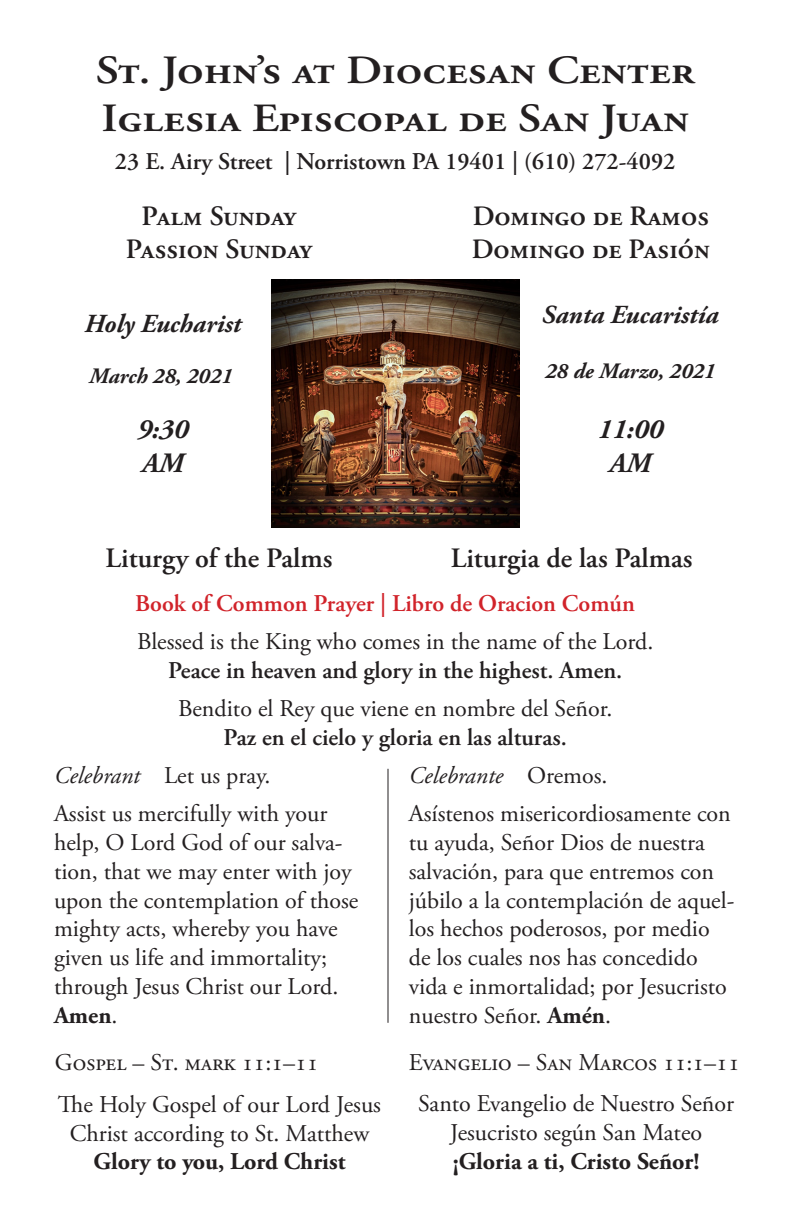
<style>
.page{position:relative;width:792px;height:1224px;background:#fff}
.page>*{position:absolute;margin:0;border:0;box-sizing:border-box;transform-origin:0 0}
.t1{font:600 40px/48px "Adobe Garamond Pro";color:#231f20;scale:1.15 1}
.Chapter_Small_Caps{font:600 28px/33.6px "Adobe Garamond Pro";color:#231f20;text-align:center}
.Day_Season{font:600 28px "Adobe Garamond Pro";color:#231f20}
.Chapter_Small_Caps-2{font:italic 700 28px/33.6px "Adobe Garamond Pro";color:#231f20}
.Heading_13pt{font:italic 700 26px "Adobe Garamond Pro";color:#231f20}
.Reading{font:24px/28.8px "Adobe Garamond Pro";color:#231f20;text-align:center}
.t2{font:600 24px "Adobe Garamond Pro";color:#231f20}
.t3{font:600 24px "Adobe Garamond Pro";color:#d1232a}
.t4{font:italic 24px "Adobe Garamond Pro";color:#231f20}
.Heading_13pt-2{font:italic 700 22px "Adobe Garamond Pro";color:#231f20}
.s1{font-weight:600}
.s2{font-style:normal}
.s3{font-weight:700}
.s4{font-style:italic}
</style>
<div class="page">
<img style="left:271px;top:279px;width:248px;height:248px">
<hr style="left:388px;top:769px;width:1px;height:254px;background:#231f20">
<h1 class="t1" style="left:96px;top:47px;width:522px">St. John’s at Diocesan Center<br>Iglesia Episcopal de San Juan</h1>
<p class="t2" style="left:115px;top:147px;width:562px">23 E. Airy Street | Norristown PA 19401 | (610) 272-4092</p>
<p class="Chapter_Small_Caps" style="left:126px;top:199px;width:188px">Palm Sunday<br>Passion Sunday</p>
<p class="Heading_13pt" style="left:85px;top:309px;width:158px">Holy Eucharist</p>
<p class="Heading_13pt-2" style="left:89px;top:363px;width:145px">March 28, 2021</p>
<p class="Chapter_Small_Caps-2" style="left:137px;top:413px;width:52px">9:30<br>AM</p>
<p class="Chapter_Small_Caps" style="left:472px;top:199px;width:240px;text-align:left">Domingo de Ramos<br>Domingo de Pasión</p>
<p class="Heading_13pt" style="left:542px;top:299px;width:178px">Santa Eucaristía</p>
<p class="Heading_13pt-2" style="left:545px;top:359px;width:172px">28 de Marzo, 2021</p>
<p class="Chapter_Small_Caps-2" style="left:598px;top:413px;width:67px;text-align:center">11:00<br>AM</p>
<p class="Day_Season" style="left:106px;top:542px;width:228px">Liturgy of the Palms</p>
<p class="Day_Season" style="left:451px;top:542px;width:243px">Liturgia de las Palmas</p>
<p class="t3" style="left:135px;top:590px;width:501px">Book of Common Prayer | Libro de Oracion Común</p>
<p class="Reading" style="left:137px;top:628px;width:518px">Blessed is the King who comes in the name of the Lord.<br><span class="s1">Peace in heaven and glory in the highest. Amen.</span></p>
<p class="Reading" style="left:178px;top:695px;width:436px">Bendito el Rey que viene en nombre del Señor.<br><span class="s1">Paz en el cielo y gloria en las alturas.</span></p>
<p class="t4" style="left:409px;top:761px;width:200px">Celebrante <span class="s2">Oremos.</span></p>
<p class="Reading" style="left:409px;top:800px;width:327px;text-align:left">Asístenos misericordiosamente con tu ayuda, Señor Dios de nuestra salvación, para que entremos con júbilo a la contemplación de aquel&shy;los hechos poderosos, por medio de los cuales nos has concedido vida e inmortalidad; por Jesucristo nuestro Señor. <span class="s3">Amén</span>.</p>
<p class="Reading" style="left:54px;top:762px;width:218px"><span class="s4">Celebrant</span> Let us pray.</p>
<p class="Reading" style="left:54px;top:800px;width:306px;text-align:left">Assist us mercifully with your help, O Lord God of our salva&shy;tion, that we may enter with joy upon the contemplation of those mighty acts, whereby you have given us life and immortality; through Jesus Christ our Lord.<br><span class="s3">Amen</span>.</p>
<p class="Reading" style="left:55px;top:1049px;width:265px">Gospel – St. mark 11:1–11</p>
<p class="Reading" style="left:409px;top:1049px;width:333px">Evangelio – San Marcos 11:1–11</p>
<p class="Reading" style="left:58px;top:1091px;width:325px">The Holy Gospel of our Lord Jesus<br>Christ according to St. Matthew<br><span class="s3">Glory to you, Lord Christ</span></p>
<p class="Reading" style="left:418px;top:1090px;width:317px">Santo Evangelio de Nuestro Señor<br>Jesucristo según San Mateo <span class="s3">¡Gloria a ti, Cristo Señor!</span></p>
</div>
